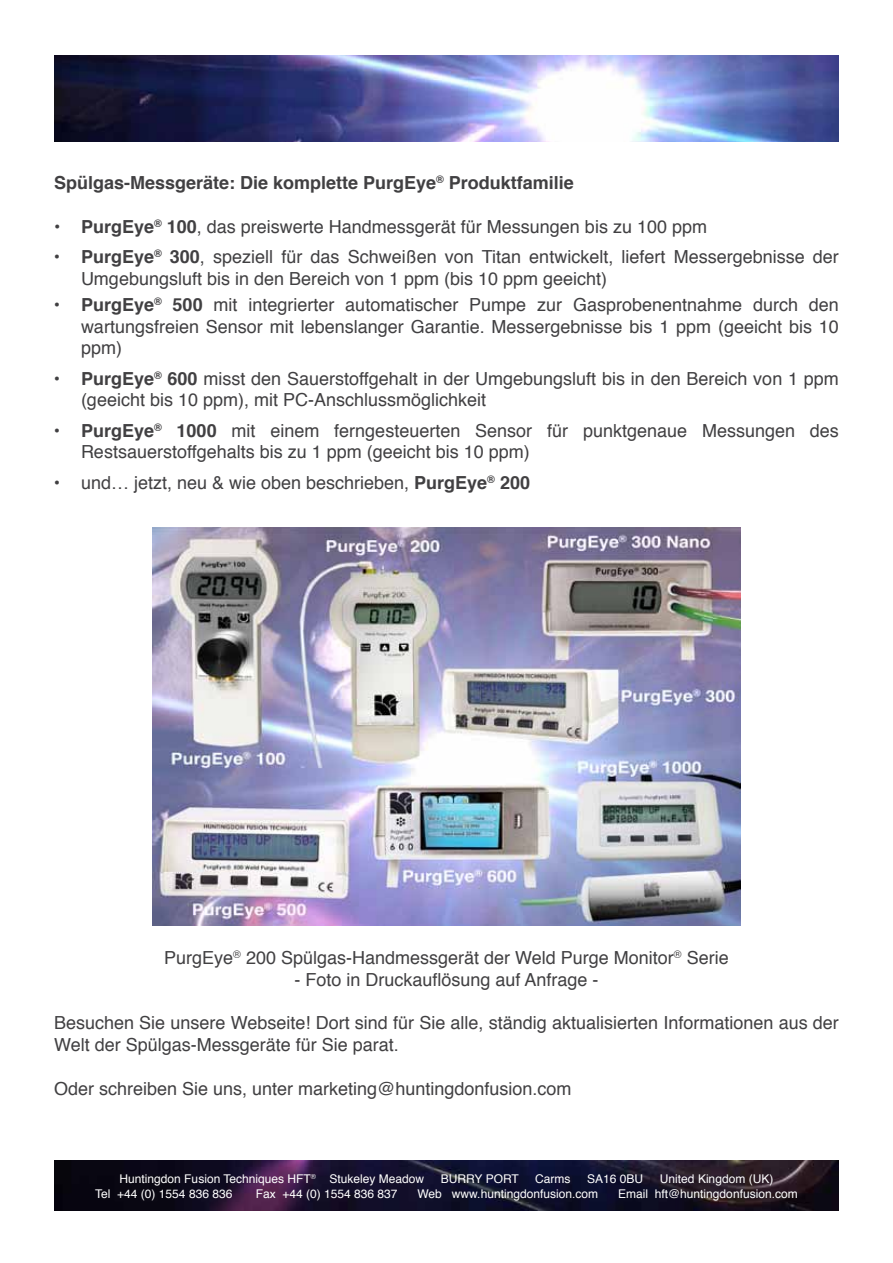
<style>
.page{position:relative;width:893px;height:1263px;background:#fff}
.page>*{position:absolute;margin:0;border:0;box-sizing:border-box;transform-origin:0 0}
.t1{font:18px/21.8px "Helvetica";color:#414042}
.t2{font:700 18px "Helvetica";color:#414042}
.t3{font:12px "Helvetica";color:#fff}
.s1{font-weight:700}
</style>
<div class="page">
<img style="left:54px;top:56px;width:785px;height:85px">
<img style="left:54px;top:1160px;width:785px;height:50px">
<img style="left:152px;top:527px;width:589px;height:399px">
<p class="t2" style="left:54px;top:168px;width:521px">Spülgas-Messgeräte: Die komplette PurgEye<sup>®</sup> Produktfamilie</p>
<p class="t1" style="left:54px;top:216px;width:654px"><span class="s1">• PurgEye</span><sup>®</sup> <span class="s1">100</span>, das preiswerte Handmessgerät für Messungen bis zu 100 ppm</p>
<p class="t1" style="left:81px;top:246px;width:759px;text-indent:-27px"><span class="s1">• PurgEye</span><sup>®</sup> <span class="s1">300</span>, speziell für das Schweißen von Titan entwickelt, liefert Messergebnisse der<br>Umgebungsluft bis in den Bereich von 1 ppm (bis 10 ppm geeicht)</p>
<p class="t1" style="left:81px;top:294px;width:759px;text-align:justify;text-indent:-27px"><span class="s1">• PurgEye</span><sup>®</sup> <span class="s1">500</span> mit integrierter automatischer Pumpe zur Gasprobenentnahme durch den wartungsfreien Sensor mit lebenslanger Garantie. Messergebnisse bis 1 ppm (geeicht bis 10 ppm)</p>
<p class="t1" style="left:81px;top:368px;width:759px;text-indent:-27px"><span class="s1">• PurgEye</span><sup>®</sup> <span class="s1">600</span> misst den Sauerstoffgehalt in der Umgebungsluft bis in den Bereich von 1 ppm (geeicht bis 10 ppm), mit PC-Anschlussmöglichkeit</p>
<p class="t1" style="left:81px;top:420px;width:759px;text-indent:-27px"><span class="s1">• PurgEye</span><sup>®</sup> <span class="s1">1000</span> mit einem ferngesteuerten Sensor für punktgenaue Messungen des<br>Restsauerstoffgehalts bis zu 1 ppm (geeicht bis 10 ppm)</p>
<p class="t1" style="left:54px;top:472px;width:478px">• und… jetzt, neu &amp; wie oben beschrieben, <span class="s1">PurgEye</span><sup>®</sup> <span class="s1">200</span></p>
<p class="t1" style="left:164px;top:947px;width:566px">PurgEye<sup>®</sup> 200 Spülgas-Handmessgerät der Weld Purge Monitor<sup>®</sup> Serie</p>
<p class="t1" style="left:294px;top:969px;width:306px">- Foto in Druckauflösung auf Anfrage -</p>
<p class="t1" style="left:54px;top:1013px;width:786px">Besuchen Sie unsere Webseite! Dort sind für Sie alle, ständig aktualisierten Informationen aus der<br>Welt der Spülgas-Messgeräte für Sie parat.</p>
<p class="t1" style="left:54px;top:1078px;width:519px">Oder schreiben Sie uns, unter marketing@huntingdonfusion.com</p>
<p class="t3" style="left:120px;top:1169px;width:306px">Huntingdon Fusion Techniques HFT<sup>®</sup> Stukeley Meadow</p>
<p class="t3" style="left:441px;top:1169px;width:80px">BURRY PORT</p>
<p class="t3" style="left:535px;top:1169px;width:37px">Carms</p>
<p class="t3" style="left:587px;top:1169px;width:58px">SA16 0BU</p>
<p class="t3" style="left:660px;top:1169px;width:115px">United Kingdom (UK)</p>
<p class="t3" style="left:95px;top:1184px;width:139px">Tel +44 (0) 1554 836 836</p>
<p class="t3" style="left:256px;top:1184px;width:143px">Fax +44 (0) 1554 836 837</p>
<p class="t3" style="left:417px;top:1184px;width:182px">Web www.huntingdonfusion.com</p>
<p class="t3" style="left:618px;top:1184px;width:181px">Email hft@huntingdonfusion.com</p>
</div>
